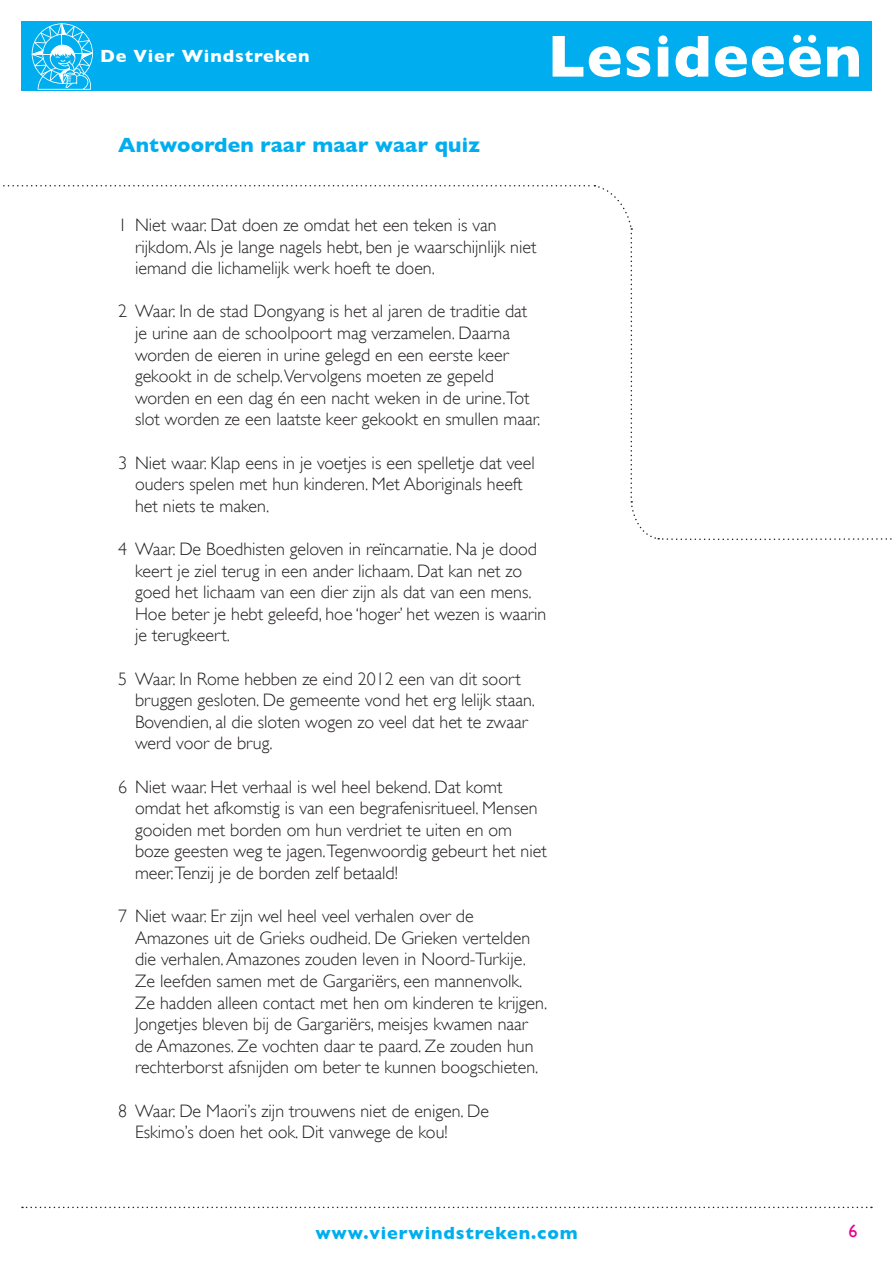
<style>
.page{position:relative;width:893px;height:1263px;background:#fff}
.page>*{position:absolute;margin:0;border:0;box-sizing:border-box;transform-origin:0 0}
.t1{font:700 60px "Gill Sans";letter-spacing:.02em;color:#fff}
.t2{font:700 21px "Gill Sans";letter-spacing:.01em;color:#00aeef}
.text{font:300 18px/21.6px "Gill Sans";color:#231f20}
.t3{font:700 18px "Gill Sans";letter-spacing:.05em;color:#00aeef}
.t4{font:700 18px "Gill Sans";letter-spacing:.05em;color:#fff}
.t5{font:18px "Gill Sans";color:#ed028c}
</style>
<div class="page">
<div style="left:21px;top:21px;width:851px;height:70px;background:#00aeef"></div>
<svg style="left:32px;top:23px;width:61px;height:67px"></svg>
<svg style="left:22px;top:1206px;width:850px;height:2px"></svg>
<p class="t4" style="left:100px;top:45px;width:211px">De Vier Windstreken</p>
<p class="t2" style="left:118px;top:133px;width:364px">Antwoorden raar maar waar quiz</p>
<h1 class="t1" style="left:547px;top:21px;width:316px">Lesideeën</h1>
<p class="text" style="left:135px;top:214px;width:403px;text-indent:-17px">1 Niet waar. Dat doen ze omdat het een teken is van rijkdom.Als je lange nagels hebt, ben je waarschijnlijk niet iemand die lichamelijk werk hoeft te doen.</p>
<p class="text" style="left:135px;top:300px;width:407px;text-indent:-17px">2 Waar. In de stad Dongyang is het al jaren de traditie dat je urine aan de schoolpoort mag verzamelen. Daarna worden de eieren in urine gelegd en een eerste keer gekookt in de schelp.Vervolgens moeten ze gepeld worden en een dag én een nacht weken in de urine.Tot slot worden ze een laatste keer gekookt en smullen maar.</p>
<p class="text" style="left:135px;top:452px;width:401px;text-indent:-17px">3 Niet waar. Klap eens in je voetjes is een spelletje dat veel ouders spelen met hun kinderen. Met Aboriginals heeft het niets te maken.</p>
<p class="text" style="left:135px;top:538px;width:413px;text-indent:-17px">4 Waar. De Boedhisten geloven in reïncarnatie. Na je dood keert je ziel terug in een ander lichaam. Dat kan net zo goed het lichaam van een dier zijn als dat van een mens.<br>Hoe beter je hebt geleefd, hoe ‘hoger’ het wezen is waarin je terugkeert.</p>
<p class="text" style="left:135px;top:668px;width:402px;text-indent:-17px">5 Waar. In Rome hebben ze eind 2012 een van dit soort bruggen gesloten. De gemeente vond het erg lelijk staan.<br>Bovendien, al die sloten wogen zo veel dat het te zwaar werd voor de brug.</p>
<p class="text" style="left:135px;top:776px;width:413px;text-indent:-17px">6 Niet waar. Het verhaal is wel heel bekend. Dat komt omdat het afkomstig is van een begrafenisritueel. Mensen gooiden met borden om hun verdriet te uiten en om boze geesten weg te jagen.Tegenwoordig gebeurt het niet meer.Tenzij je de borden zelf betaald!</p>
<p class="text" style="left:135px;top:905px;width:414px;text-indent:-17px">7 Niet waar. Er zijn wel heel veel verhalen over de Amazones uit de Grieks oudheid. De Grieken vertelden die verhalen. Amazones zouden leven in Noord-Turkije.<br>Ze leefden samen met de Gargariërs, een mannenvolk.<br>Ze hadden alleen contact met hen om kinderen te krijgen.<br>Jongetjes bleven bij de Gargariërs, meisjes kwamen naar de Amazones. Ze vochten daar te paard. Ze zouden hun rechterborst afsnijden om beter te kunnen boogschieten.</p>
<p class="text" style="left:135px;top:1100px;width:356px;text-indent:-17px">8 Waar. De Maori’s zijn trouwens niet de enigen. De<br>Eskimo’s doen het ook. Dit vanwege de kou!</p>
<p class="t3" style="left:315px;top:1222px;width:264px">www.vierwindstreken.com</p>
<p class="t5" style="left:848px;top:1221px;width:10px">6</p>
</div>
